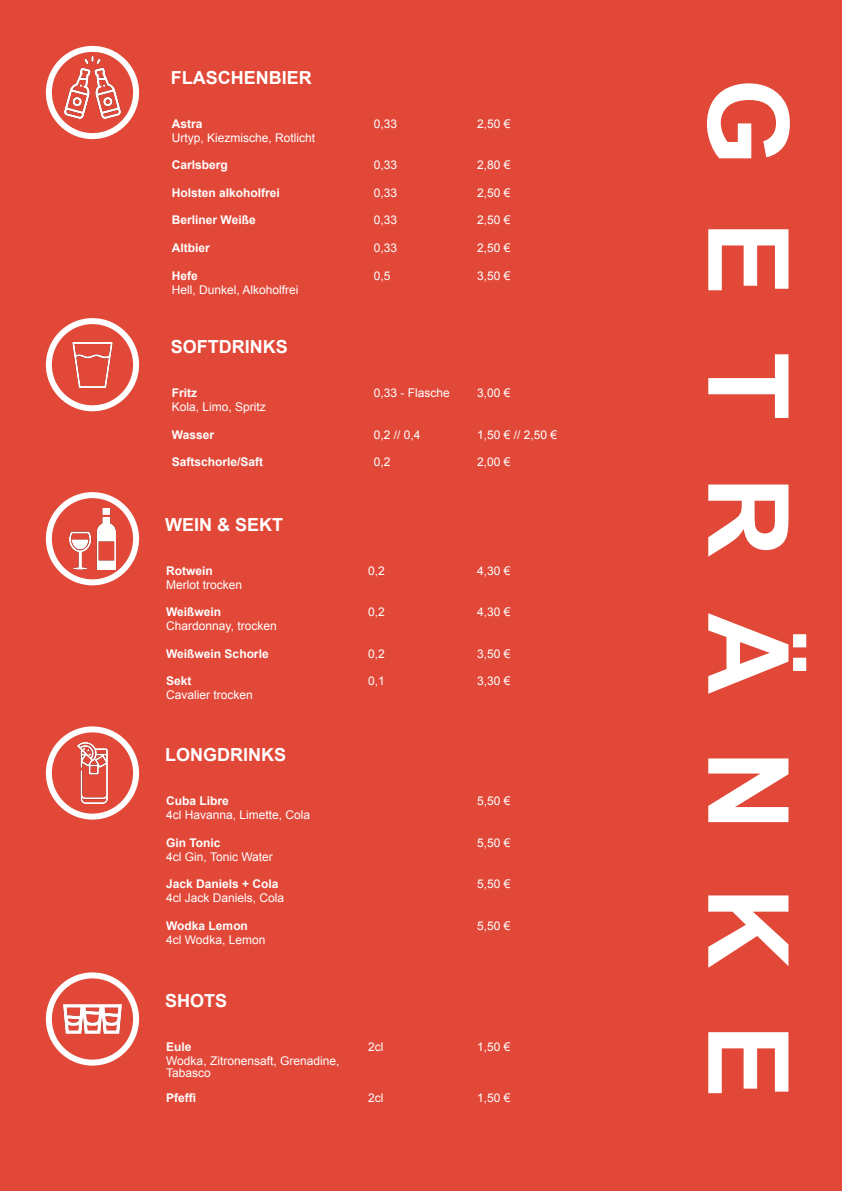
<style>
.page{position:relative;width:842px;height:1191px;background:#e14838}
.page>*{position:absolute;margin:0;border:0;box-sizing:border-box;transform-origin:0 0}
.t1{font:700 112px "Arial";letter-spacing:.5em;color:#fff}
.t2{font:700 18px "Arial";color:#fff}
.t3{font:12px/12.4px "Arial";color:#fff}
.t4{font:700 12px "Arial";color:#fff}
</style>
<div class="page">
<img style="left:65px;top:57px;width:55px;height:61px">
<div style="left:46px;top:46px;width:93px;height:93px;border:6px solid #fff;border-radius:50%"></div>
<img style="left:73px;top:342px;width:39px;height:45px">
<div style="left:46px;top:318px;width:93px;height:93px;border:6px solid #fff;border-radius:50%"></div>
<img style="left:69px;top:508px;width:47px;height:61px">
<div style="left:46px;top:492px;width:93px;height:93px;border:6px solid #fff;border-radius:50%"></div>
<img style="left:77px;top:742px;width:31px;height:62px">
<div style="left:46px;top:726px;width:93px;height:93px;border:6px solid #fff;border-radius:50%"></div>
<img style="left:64px;top:1004px;width:57px;height:30px">
<div style="left:46px;top:972px;width:93px;height:93px;border:6px solid #fff;border-radius:50%"></div>
<h2 class="t2" style="left:171px;top:71px;width:142px">FLASCHENBIER</h2>
<p class="t4" style="left:172px;top:119px;width:32px">Astra</p>
<p class="t3" style="left:374px;top:118px;width:25px">0,33</p>
<p class="t3" style="left:477px;top:118px;width:35px">2,50 €</p>
<p class="t3" style="left:172px;top:132px;width:145px">Urtyp, Kiezmische, Rotlicht</p>
<p class="t4" style="left:172px;top:160px;width:58px">Carlsberg</p>
<p class="t3" style="left:374px;top:160px;width:25px">0,33</p>
<p class="t3" style="left:477px;top:160px;width:35px">2,80 €</p>
<p class="t4" style="left:172px;top:188px;width:110px">Holsten alkoholfrei</p>
<p class="t3" style="left:374px;top:187px;width:25px">0,33</p>
<p class="t3" style="left:477px;top:187px;width:35px">2,50 €</p>
<p class="t4" style="left:172px;top:216px;width:85px">Berliner Weiße</p>
<p class="t3" style="left:374px;top:215px;width:25px">0,33</p>
<p class="t3" style="left:477px;top:215px;width:35px">2,50 €</p>
<p class="t4" style="left:172px;top:243px;width:40px">Altbier</p>
<p class="t3" style="left:374px;top:243px;width:25px">0,33</p>
<p class="t3" style="left:477px;top:243px;width:35px">2,50 €</p>
<p class="t4" style="left:172px;top:271px;width:28px">Hefe</p>
<p class="t3" style="left:374px;top:270px;width:18px">0,5</p>
<p class="t3" style="left:477px;top:270px;width:35px">3,50 €</p>
<p class="t3" style="left:172px;top:284px;width:128px">Hell, Dunkel, Alkoholfrei</p>
<h2 class="t2" style="left:171px;top:340px;width:118px">SOFTDRINKS</h2>
<p class="t4" style="left:172px;top:389px;width:27px">Fritz</p>
<p class="t3" style="left:374px;top:388px;width:78px">0,33 - Flasche</p>
<p class="t3" style="left:477px;top:388px;width:35px">3,00 €</p>
<p class="t3" style="left:172px;top:402px;width:96px">Kola, Limo, Spritz</p>
<p class="t4" style="left:172px;top:430px;width:44px">Wasser</p>
<p class="t3" style="left:374px;top:429px;width:48px">0,2 // 0,4</p>
<p class="t3" style="left:477px;top:429px;width:82px">1,50 € // 2,50 €</p>
<p class="t4" style="left:172px;top:458px;width:93px">Saftschorle/Saft</p>
<p class="t3" style="left:374px;top:457px;width:18px">0,2</p>
<p class="t3" style="left:477px;top:457px;width:35px">2,00 €</p>
<h2 class="t2" style="left:165px;top:517px;width:119px">WEIN &amp; SEKT</h2>
<p class="t4" style="left:166px;top:566px;width:48px">Rotwein</p>
<p class="t3" style="left:368px;top:565px;width:18px">0,2</p>
<p class="t3" style="left:477px;top:565px;width:35px">4,30 €</p>
<p class="t3" style="left:166px;top:579px;width:78px">Merlot trocken</p>
<p class="t4" style="left:166px;top:607px;width:57px">Weißwein</p>
<p class="t3" style="left:368px;top:607px;width:18px">0,2</p>
<p class="t3" style="left:477px;top:607px;width:35px">4,30 €</p>
<p class="t3" style="left:166px;top:620px;width:112px">Chardonnay, trocken</p>
<p class="t4" style="left:166px;top:649px;width:104px">Weißwein Schorle</p>
<p class="t3" style="left:368px;top:648px;width:18px">0,2</p>
<p class="t3" style="left:477px;top:648px;width:35px">3,50 €</p>
<p class="t4" style="left:166px;top:676px;width:27px">Sekt</p>
<p class="t3" style="left:368px;top:676px;width:18px">0,1</p>
<p class="t3" style="left:477px;top:676px;width:35px">3,30 €</p>
<p class="t3" style="left:166px;top:689px;width:88px">Cavalier trocken</p>
<h2 class="t2" style="left:165px;top:748px;width:122px">LONGDRINKS</h2>
<p class="t4" style="left:166px;top:796px;width:64px">Cuba Libre</p>
<p class="t3" style="left:477px;top:796px;width:35px">5,50 €</p>
<p class="t3" style="left:166px;top:810px;width:146px">4cl Havanna, Limette, Cola</p>
<p class="t4" style="left:166px;top:838px;width:56px">Gin Tonic</p>
<p class="t3" style="left:477px;top:837px;width:35px">5,50 €</p>
<p class="t3" style="left:166px;top:851px;width:108px">4cl Gin, Tonic Water</p>
<p class="t4" style="left:166px;top:879px;width:114px">Jack Daniels + Cola</p>
<p class="t3" style="left:477px;top:879px;width:35px">5,50 €</p>
<p class="t3" style="left:166px;top:893px;width:120px">4cl Jack Daniels, Cola</p>
<p class="t4" style="left:166px;top:921px;width:83px">Wodka Lemon</p>
<p class="t3" style="left:477px;top:920px;width:35px">5,50 €</p>
<p class="t3" style="left:166px;top:934px;width:101px">4cl Wodka, Lemon</p>
<h2 class="t2" style="left:165px;top:994px;width:64px">SHOTS</h2>
<p class="t4" style="left:166px;top:1042px;width:27px">Eule</p>
<p class="t3" style="left:368px;top:1041px;width:17px">2cl</p>
<p class="t3" style="left:477px;top:1041px;width:35px">1,50 €</p>
<p class="t3" style="left:166px;top:1055px;width:175px">Wodka, Zitronensaft, Grenadine,<br>Tabasco</p>
<p class="t4" style="left:166px;top:1093px;width:32px">Pfeffi</p>
<p class="t3" style="left:368px;top:1092px;width:17px">2cl</p>
<p class="t3" style="left:477px;top:1092px;width:35px">1,50 €</p>
<h1 class="t1" style="left:790px;top:78px;width:1022px;rotate:90deg">GETRÄNKE</h1>
</div>
